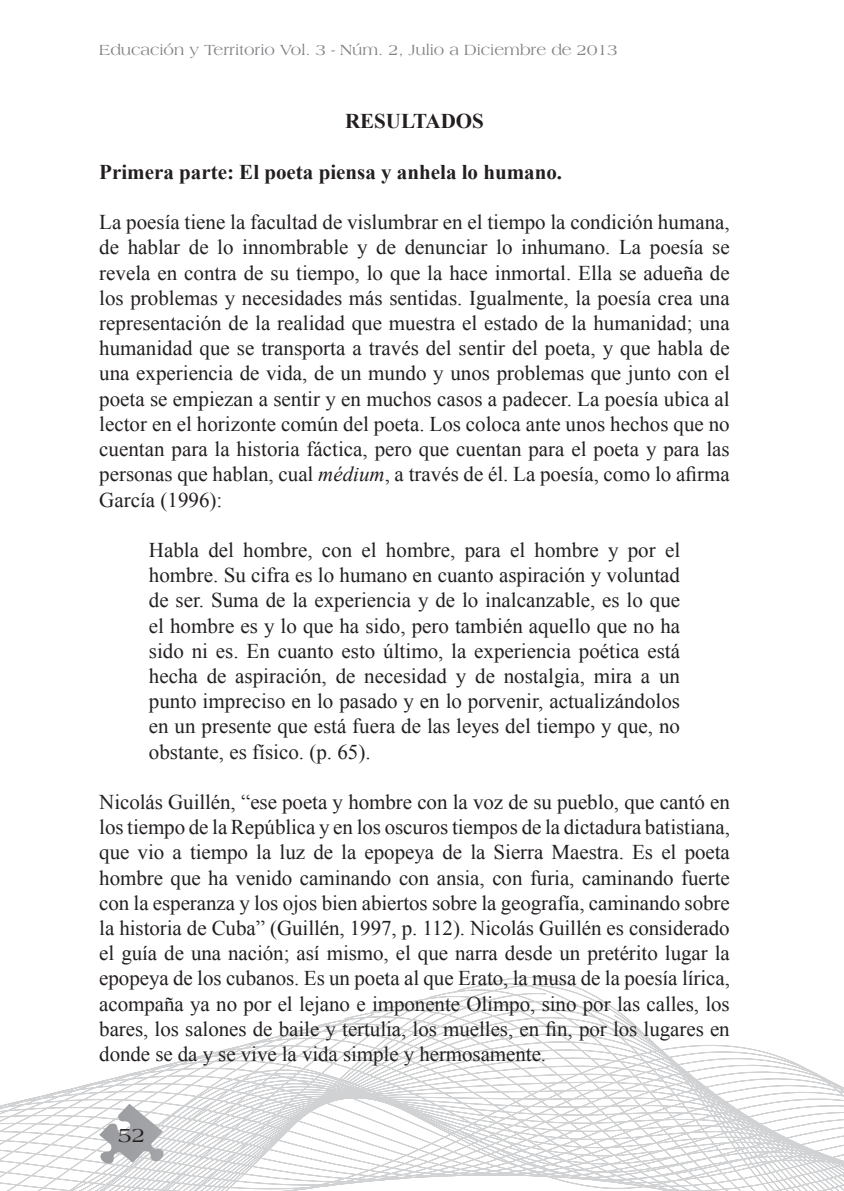
<style>
.page{position:relative;width:844px;height:1191px;background:#fff}
.page>*{position:absolute;margin:0;border:0;box-sizing:border-box;transform-origin:0 0}
.t1{font:21px/25.2px "Times New Roman";color:#231f20;text-align:justify}
.t2{font:700 21px "Times New Roman";color:#231f20}
.t3{font:21px "Americana";color:#231f20}
.t4{font:15.75px "Americana";color:#808285}
.s1{font-style:italic}
</style>
<div class="page">
<svg style="left:0;top:977px;width:843px;height:214px"></svg>
<svg style="left:99px;top:1103px;width:65px;height:61px"></svg>
<p class="t4" style="left:99px;top:41px;width:520px">Educación y Territorio Vol. 3 - Núm. 2, Julio a Diciembre de 2013</p>
<p class="t2" style="left:345px;top:107px;width:140px">RESULTADOS</p>
<p class="t2" style="left:99px;top:157px;width:464px">Primera parte: El poeta piensa y anhela lo humano.</p>
<p class="t1" style="left:99px;top:209px;width:632px">La poesía tiene la facultad de vislumbrar en el tiempo la condición humana, de hablar de lo innombrable y de denunciar lo inhumano. La poesía se revela en contra de su tiempo, lo que la hace inmortal. Ella se adueña de los problemas y necesidades más sentidas. Igualmente, la poesía crea una representación de la realidad que muestra el estado de la humanidad; una humanidad que se transporta a través del sentir del poeta, y que habla de una experiencia de vida, de un mundo y unos problemas que junto con el poeta se empiezan a sentir y en muchos casos a padecer. La poesía ubica al lector en el horizonte común del poeta. Los coloca ante unos hechos que no cuentan para la historia fáctica, pero que cuentan para el poeta y para las personas que hablan, cual <span class="s1">médium</span>, a través de él. La poesía, como lo afirma García (1996):</p>
<p class="t1" style="left:149px;top:537px;width:532px">Habla del hombre, con el hombre, para el hombre y por el hombre. Su cifra es lo humano en cuanto aspiración y voluntad de ser. Suma de la experiencia y de lo inalcanzable, es lo que el hombre es y lo que ha sido, pero también aquello que no ha sido ni es. En cuanto esto último, la experiencia poética está hecha de aspiración, de necesidad y de nostalgia, mira a un punto impreciso en lo pasado y en lo porvenir, actualizándolos en un presente que está fuera de las leyes del tiempo y que, no obstante, es físico. (p. 65).</p>
<p class="t1" style="left:99px;top:789px;width:632px">Nicolás Guillén, “ese poeta y hombre con la voz de su pueblo, que cantó en los tiempo de la República y en los oscuros tiempos de la dictadura batistiana, que vio a tiempo la luz de la epopeya de la Sierra Maestra. Es el poeta hombre que ha venido caminando con ansia, con furia, caminando fuerte con la esperanza y los ojos bien abiertos sobre la geografía, caminando sobre la historia de Cuba” (Guillén, 1997, p. 112). Nicolás Guillén es considerado el guía de una nación; así mismo, el que narra desde un pretérito lugar la epopeya de los cubanos. Es un poeta al que Erato, la musa de la poesía lírica, acompaña ya no por el lejano e imponente Olimpo, sino por las calles, los bares, los salones de baile y tertulia, los muelles, en fin, por los lugares en donde se da y se vive la vida simple y hermosamente.</p>
<p class="t3" style="left:118px;top:1123px;width:29px">52</p>
</div>
